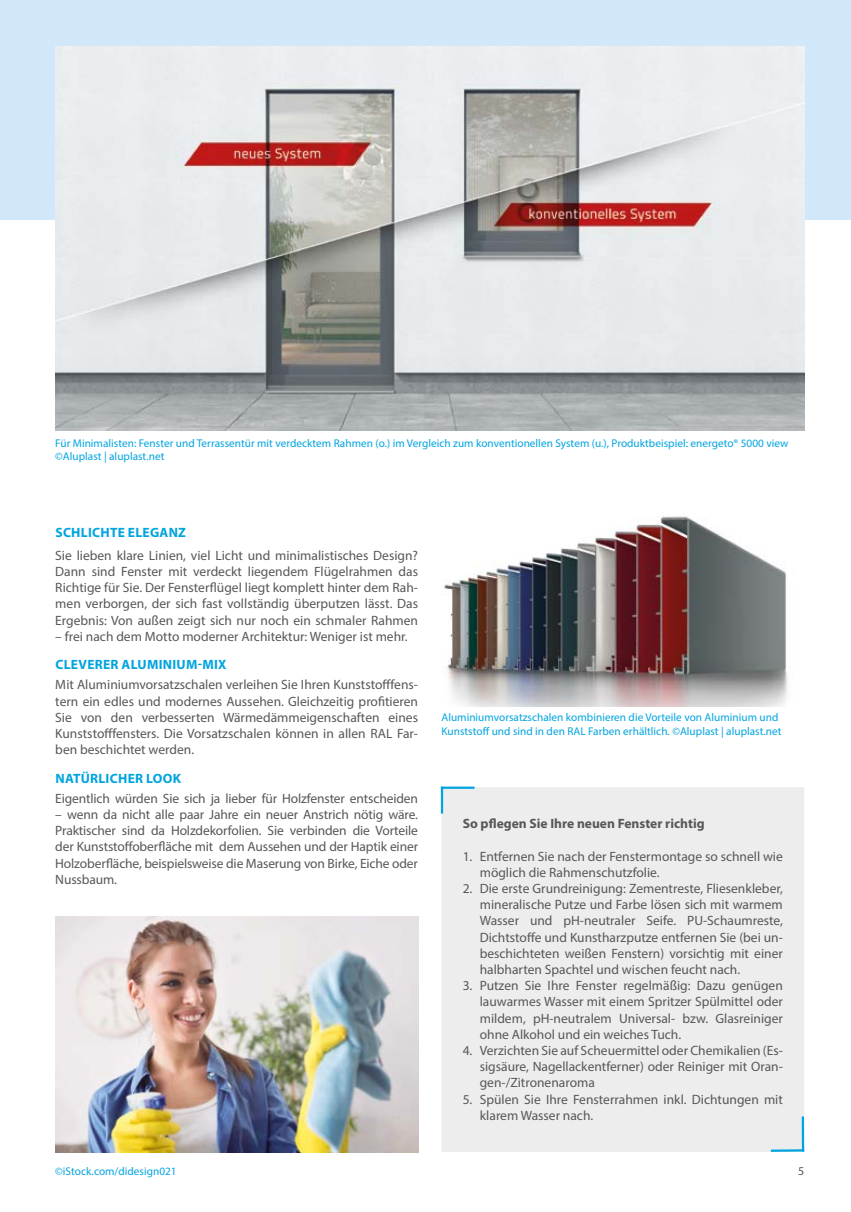
<style>
.page{position:relative;width:851px;height:1212px;background:#fff}
.page>*{position:absolute;margin:0;border:0;box-sizing:border-box;transform-origin:0 0}
.t1{font:13.5px/16.2px "Myriad Pro";color:#575756;text-align:justify}
.t2{font:700 13.5px "Myriad Pro";letter-spacing:.02em;color:#00a4df}
.t3{font:700 13.5px "Myriad Pro";color:#575756}
.t4{font:12px "Myriad Pro";color:#575756}
.t5{font:11.25px/13.5px "Myriad Pro";letter-spacing:.005em;color:#00a4df}
</style>
<div class="page">
<div style="left:0;top:0;width:850px;height:219px;background:#d0e8fa"></div>
<img style="left:55px;top:47px;width:749px;height:383px">
<img style="left:55px;top:916px;width:363px;height:236px">
<div style="left:441px;top:787px;width:363px;height:365px;background:#ededed"></div>
<hr style="left:441px;top:786px;width:2px;height:27px;background:#00a4df">
<hr style="left:441px;top:786px;width:33px;height:3px;background:#00a4df">
<hr style="left:801px;top:1116px;width:3px;height:36px;background:#00a4df">
<hr style="left:770px;top:1149px;width:34px;height:3px;background:#00a4df">
<img style="left:444px;top:516px;width:344px;height:190px">
<p class="t5" style="left:55px;top:436px;width:734px">Für Minimalisten: Fenster und Terrassentür mit verdecktem Rahmen (o.) im Vergleich zum konventionellen System (u.), Produktbeispiel: energeto® 5000 view ©Aluplast | aluplast.net</p>
<p class="t2" style="left:55px;top:524px;width:132px">SCHLICHTE ELEGANZ</p>
<p class="t1" style="left:55px;top:547px;width:364px">Sie lieben klare Linien, viel Licht und minimalistisches Design?<br>Dann sind Fenster mit verdeckt liegendem Flügelrahmen das Richtige für Sie. Der Fensterflügel liegt komplett hinter dem Rah&shy;men verborgen, der sich fast vollständig überputzen lässt. Das Ergebnis: Von außen zeigt sich nur noch ein schmaler Rahmen</p>
<p class="t1" style="left:55px;top:628px;width:354px">– frei nach dem Motto moderner Architektur: Weniger ist mehr.</p>
<p class="t2" style="left:55px;top:656px;width:172px">CLEVERER ALUMINIUM-MIX</p>
<p class="t1" style="left:55px;top:676px;width:364px">Mit Aluminiumvorsatzschalen verleihen Sie Ihren Kunststofffens&shy;tern ein edles und modernes Aussehen. Gleichzeitig profitieren Sie von den verbesserten Wärmedämmeigenschaften eines Kunststofffensters. Die Vorsatzschalen können in allen RAL Far&shy;ben beschichtet werden.</p>
<p class="t2" style="left:55px;top:769px;width:127px">NATÜRLICHER LOOK</p>
<p class="t1" style="left:55px;top:790px;width:364px">Eigentlich würden Sie sich ja lieber für Holzfenster entscheiden</p>
<p class="t1" style="left:55px;top:806px;width:364px">– wenn da nicht alle paar Jahre ein neuer Anstrich nötig wäre.<br>Praktischer sind da Holzdekorfolien. Sie verbinden die Vorteile der Kunststoffoberfläche mit dem Aussehen und der Haptik einer Holzoberfläche, beispielsweise die Maserung von Birke, Eiche oder Nussbaum.</p>
<p class="t3" style="left:462px;top:815px;width:243px">So pflegen Sie Ihre neuen Fenster richtig</p>
<p class="t5" style="left:441px;top:710px;width:341px">Aluminiumvorsatzschalen kombinieren die Vorteile von Aluminium und<br>Kunststoff und sind in den RAL Farben erhältlich. ©Aluplast | aluplast.net</p>
<p class="t1" style="left:479px;top:848px;width:304px;text-indent:-17px">1. Entfernen Sie nach der Fenstermontage so schnell wie möglich die Rahmenschutzfolie.</p>
<p class="t1" style="left:479px;top:880px;width:304px;text-indent:-17px">2. Die erste Grundreinigung: Zementreste, Fliesenkleber, mineralische Putze und Farbe lösen sich mit warmem Wasser und pH-neutraler Seife. PU-Schaumreste, Dichtstoffe und Kunstharzputze entfernen Sie (bei un&shy;beschichteten weißen Fenstern) vorsichtig mit einer halbharten Spachtel und wischen feucht nach.</p>
<p class="t1" style="left:479px;top:977px;width:304px;text-indent:-17px">3. Putzen Sie Ihre Fenster regelmäßig: Dazu genügen lauwarmes Wasser mit einem Spritzer Spülmittel oder mildem, pH-neutralem Universal- bzw. Glasreiniger ohne Alkohol und ein weiches Tuch.</p>
<p class="t1" style="left:479px;top:1042px;width:304px;text-indent:-17px">4. Verzichten Sie auf Scheuermittel oder Chemikalien (Es&shy;sigsäure, Nagellackentferner) oder Reiniger mit Oran&shy;gen-/Zitronenaroma</p>
<p class="t1" style="left:479px;top:1091px;width:304px;text-indent:-17px">5. Spülen Sie Ihre Fensterrahmen inkl. Dichtungen mit klarem Wasser nach.</p>
<p class="t5" style="left:55px;top:1165px;width:123px">©iStock.com/didesign021</p>
<p class="t4" style="left:797px;top:1164px;width:8px">5</p>
</div>
